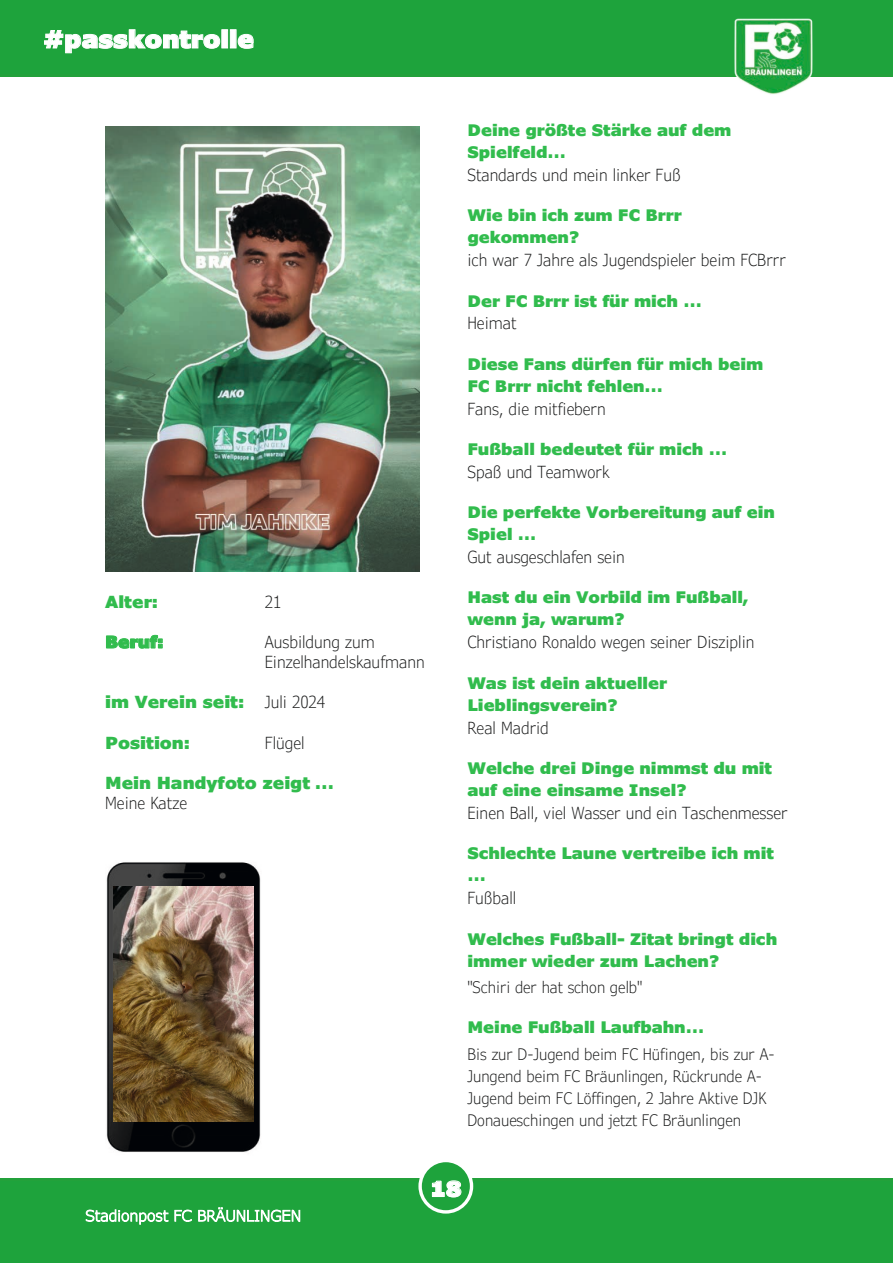
<style>
.page{position:relative;width:893px;height:1263px;background:#fff}
.page>*{position:absolute;margin:0;border:0;box-sizing:border-box;transform-origin:0 0}
.t1{font:900 24px "Verdana Pro";color:#fff}
.t2{font:900 21.15px "Verdana Pro";color:#fff}
.t3{font:300 16.65px/20.2px "Verdana Pro Cond";color:#171818}
.t4{font:900 16.65px/20px "Verdana Pro";color:#31bc4d}
.t5{font:900 15.9px/22px "Verdana Pro";color:#31bc4d}
.t6{font:300 15.9px/22.2px "Verdana Pro Cond";color:#171818}
.t7{font:300 15px "Verdana Pro";letter-spacing:.005em;color:#fff}
.s1{font-family:"Verdana Pro Cond";font-weight:300;color:#171818}
.s2{font-family:"Verdana Pro";font-weight:900;color:#31bc4d}
</style>
<div class="page">
<div style="left:0;top:0;width:893px;height:77px;background:#23a13b"></div>
<div style="left:0;top:1178px;width:893px;height:85px;background:#23a13b"></div>
<div style="left:0;top:1182px;width:893px;height:81px;background:#1ea33c"></div>
<div style="left:0;top:0;width:893px;height:74px;background:#1ea33c"></div>
<img style="left:734px;top:18px;width:78px;height:76px">
<div style="left:420px;top:1160px;width:52px;height:52px;background:#1ea33c;border-radius:50%"></div>
<div style="left:418px;top:1159px;width:55px;height:54px;border:3px solid #fff;border-radius:50%"></div>
<img style="left:105px;top:127px;width:314px;height:444px">
<img style="left:106px;top:862px;width:155px;height:290px">
<img style="left:114px;top:886px;width:140px;height:236px">
<p class="t1" style="left:43px;top:23px;width:213px">#passkontrolle</p>
<p class="t4" style="left:105px;top:592px;width:54px">Alter:</p>
<p class="t3" style="left:265px;top:592px;width:18px">21</p>
<p class="t4" style="left:105px;top:632px;width:60px">Beruf:</p>
<p class="t3" style="left:265px;top:632px;width:161px">Ausbildung zum<br>Einzelhandelskaufmann</p>
<p class="t4" style="left:105px;top:692px;width:222px">im Verein seit: <span class="s1">Juli 2024</span></p>
<p class="t4" style="left:105px;top:732px;width:87px">Position:</p>
<p class="t3" style="left:265px;top:733px;width:41px">Flügel</p>
<p class="t4" style="left:105px;top:773px;width:231px">Mein Handyfoto zeigt …<br><span class="s1">Meine Katze</span></p>
<p class="t5" style="left:467px;top:119px;width:266px">Deine größte Stärke auf dem<br>Spielfeld…</p>
<p class="t3" style="left:467px;top:165px;width:215px">Standards und mein linker Fuß</p>
<p class="t5" style="left:467px;top:204px;width:216px">Wie bin ich zum FC Brrr gekommen?</p>
<p class="t3" style="left:467px;top:250px;width:320px">ich war 7 Jahre als Jugendspieler beim FCBrrr</p>
<p class="t5" style="left:467px;top:290px;width:236px">Der FC Brrr ist für mich …</p>
<p class="t3" style="left:467px;top:313px;width:50px">Heimat</p>
<p class="t5" style="left:467px;top:353px;width:297px">Diese Fans dürfen für mich beim<br>FC Brrr nicht fehlen…</p>
<p class="t3" style="left:467px;top:399px;width:140px">Fans, die mitfiebern</p>
<p class="t5" style="left:467px;top:438px;width:261px">Fußball bedeutet für mich …</p>
<p class="t3" style="left:467px;top:462px;width:144px">Spaß und Teamwork</p>
<p class="t5" style="left:467px;top:501px;width:309px">Die perfekte Vorbereitung auf ein<br>Spiel …</p>
<p class="t3" style="left:467px;top:547px;width:159px">Gut ausgeschlafen sein</p>
<p class="t5" style="left:467px;top:587px;width:283px">Hast du ein Vorbild im Fußball, wenn ja, warum?</p>
<p class="t3" style="left:467px;top:632px;width:289px">Christiano Ronaldo wegen seiner Disziplin</p>
<p class="t5" style="left:467px;top:672px;width:201px">Was ist dein aktueller<br>Lieblingsverein?</p>
<p class="t3" style="left:467px;top:718px;width:83px">Real Madrid</p>
<p class="t5" style="left:467px;top:757px;width:306px">Welche drei Dinge nimmst du mit auf eine einsame Insel?</p>
<p class="t3" style="left:467px;top:803px;width:322px">Einen Ball, viel Wasser und ein Taschenmesser</p>
<p class="t5" style="left:467px;top:842px;width:308px">Schlechte Laune vertreibe ich mit …</p>
<p class="t3" style="left:467px;top:888px;width:50px">Fußball</p>
<p class="t5" style="left:467px;top:928px;width:311px">Welches Fußball- Zitat bringt dich immer wieder zum Lachen?</p>
<p class="t6" style="left:467px;top:977px;width:177px">"Schiri der hat schon gelb"</p>
<p class="t6" style="left:467px;top:1014px;width:309px;line-height:26.5px"><span class="s2">Meine Fußball Laufbahn…<br></span>Bis zur D-Jugend beim FC Hüfingen, bis zur A-</p>
<p class="t6" style="left:467px;top:1065px;width:301px">Jungend beim FC Bräunlingen, Rückrunde A-<br>Jugend beim FC Löffingen, 2 Jahre Aktive DJK<br>Donaueschingen und jetzt FC Bräunlingen</p>
<p class="t7" style="left:86px;top:1206px;width:217px">Stadionpost FC BRÄUNLINGEN</p>
<p class="t2" style="left:430px;top:1175px;width:33px">18</p>
</div>
